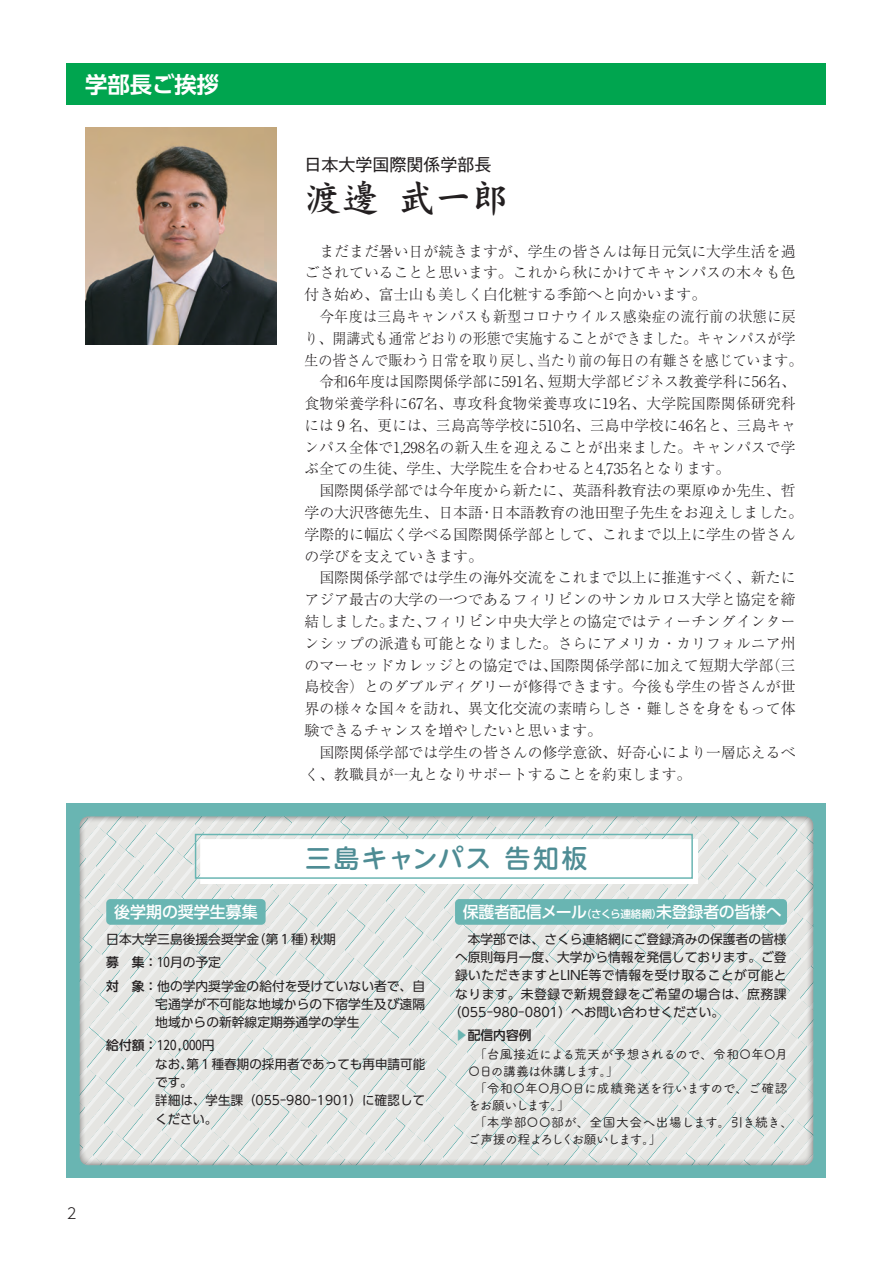
<style>
.page{position:relative;width:893px;height:1263px;background:#fff}
.page>*{position:absolute;margin:0;border:0;box-sizing:border-box;transform-origin:0 0}
.t1{font:37.2px "DF Kai Sho Std W7";color:#231f20}
.t2{font:500 25.5px "UD Shin M Go Pr 6 N";letter-spacing:.095em;color:#4e8c94}
.t3{font:700 22.35px "UD Shin Go Pr 6 N De";color:#fff}
.t4{font:16.95px "Gothic MB101 Pr 6 N";color:#231f20}
.t5{font:500 15.9px "UD Shin Go Pr 6 N";letter-spacing:-.01em;color:#fff}
.t6{font:300 14.85px/21.8px "Ryumin Pr 6 N";color:#231f20;text-align:justify}
.t7{font:300 14.85px "Ryumin Pr 6 N";color:#231f20;scale:.94 1}
.t8{font:300 14.85px "Ryumin Pr 6 N";letter-spacing:.025em;color:#231f20}
.t9{font:300 14.85px "Ryumin Pr 6 N";letter-spacing:.03em;color:#231f20;scale:.94 1}
.t10{font:300 14.85px "UD Shin Go Pr 6 N";color:#231f20}
.t11{font:12.75px/18.3px "UD Shin Go Pr 6 N";color:#231f20}
.t12{font:12.75px/17px "Tsuku A Rd Gothic Std M";letter-spacing:-.03em;color:#231f20}
.t13{font:12.75px "UD Shin Go Pr 6 N";letter-spacing:.035em;color:#231f20}
.t14{font:12.75px "UD Shin Go Pr 6 N";letter-spacing:.05em;color:#231f20}
.t15{font:500 12.75px "UD Shin Go Pr 6 N";color:#231f20}
.s1{font-size:10.65px}
.s2{font-weight:500}
.s3{color:#69b5b2}
</style>
<div class="page">
<div style="left:67px;top:64px;width:759px;height:41px;background:#00a54f"></div>
<img style="left:85px;top:128px;width:191px;height:216px">
<div style="left:67px;top:804px;width:759px;height:374px;background:#69b5b2"></div>
<svg style="left:80px;top:816px;width:733px;height:349px;background:#e3e5e2"></svg>
<div style="left:201px;top:840px;width:496px;height:43px;background:#fff"></div>
<div style="left:200px;top:839px;width:498px;height:45px;border:1px solid #fff"></div>
<div style="left:195px;top:834px;width:498px;height:45px;border:1px solid #69b5b2"></div>
<div style="left:106px;top:899px;width:160px;height:26px;background:#69b5b2;border-radius:4px"></div>
<div style="left:455px;top:899px;width:332px;height:26px;background:#69b5b2;border-radius:4px"></div>
<h3 class="t3" style="left:85px;top:66px;width:135px">学部長ご挨拶</h3>
<p class="t4" style="left:304px;top:150px;width:189px">日本大学国際関係学部長</p>
<h1 class="t1" style="left:304px;top:178px;width:206px">渡邊武一郎</h1>
<p class="t6" style="left:304px;top:239px;width:493px">　まだまだ暑い日が続きますが、学生の皆さんは毎日元気に大学生活を過ごされていることと思います。これから秋にかけてキャンパスの木々も色付き始め、富士山も美しく白化粧する季節へと向かいます。</p>
<p class="t9" style="left:320px;top:305px;width:508px">今年度は三島キャンパスも新型コロナウイルス感染症の流行前の状態に戻</p>
<p class="t7" style="left:304px;top:326px;width:524px">り、開講式も通常どおりの形態で実施することができました。キャンパスが学</p>
<p class="t7" style="left:304px;top:348px;width:531px">生の皆さんで賑わう日常を取り戻し、当たり前の毎日の有難さを感じています。</p>
<p class="t6" style="left:319px;top:370px;width:478px">令和6年度は国際関係学部に591名、短期大学部ビジネス教養学科に56名、</p>
<p class="t8" style="left:304px;top:392px;width:493px">食物栄養学科に67名、専攻科食物栄養専攻に19名、大学院国際関係研究科</p>
<p class="t6" style="left:304px;top:414px;width:493px">には 9 名、更には、三島高等学校に510名、三島中学校に46名と、三島キャ</p>
<p class="t6" style="left:304px;top:435px;width:492px">ンパス全体で1,298名の新入生を迎えることが出来ました。キャンパスで学</p>
<p class="t6" style="left:304px;top:457px;width:427px">ぶ全ての生徒、学生、大学院生を合わせると4,735名となります。</p>
<p class="t6" style="left:304px;top:479px;width:493px">　国際関係学部では今年度から新たに、英語科教育法の栗原ゆか先生、哲</p>
<p class="t6" style="left:304px;top:501px;width:500px">学の大沢啓徳先生、日本語・日本語教育の池田聖子先生をお迎えしました。</p>
<p class="t6" style="left:304px;top:522px;width:493px">学際的に幅広く学べる国際関係学部として、これまで以上に学生の皆さん</p>
<p class="t6" style="left:304px;top:544px;width:180px">の学びを支えていきます。</p>
<p class="t6" style="left:304px;top:566px;width:493px">　国際関係学部では学生の海外交流をこれまで以上に推進すべく、新たに</p>
<p class="t6" style="left:304px;top:588px;width:493px">アジア最古の大学の一つであるフィリピンのサンカルロス大学と協定を締</p>
<p class="t6" style="left:304px;top:610px;width:493px">結しました。また、フィリピン中央大学との協定ではティーチングインター</p>
<p class="t6" style="left:304px;top:631px;width:493px">ンシップの派遣も可能となりました。さらにアメリカ・カリフォルニア州</p>
<p class="t6" style="left:304px;top:653px;width:493px">のマーセッドカレッジとの協定では、国際関係学部に加えて短期大学部（三</p>
<p class="t6" style="left:304px;top:675px;width:493px">島校舎）とのダブルディグリーが修得できます。今後も学生の皆さんが世</p>
<p class="t6" style="left:304px;top:697px;width:493px">界の様々な国々を訪れ、異文化交流の素晴らしさ・難しさを身をもって体</p>
<p class="t6" style="left:304px;top:719px;width:299px">験できるチャンスを増やしたいと思います。</p>
<p class="t6" style="left:304px;top:740px;width:493px">　国際関係学部では学生の皆さんの修学意欲、好奇心により一層応えるべ</p>
<p class="t6" style="left:304px;top:762px;width:388px">く、教職員が一丸となりサポートすることを約束します。</p>
<p class="t10" style="left:67px;top:1201px;width:11px">2</p>
<h2 class="t2" style="left:306px;top:837px;width:283px">三島キャンパス告知板</h2>
<p class="t5" style="left:114px;top:899px;width:145px">後学期の奨学生募集</p>
<p class="t5" style="left:463px;top:899px;width:320px">保護者配信メール<span class="s1">（さくら連絡網）</span>未登録者の皆様へ</p>
<p class="t11" style="left:106px;top:927px;width:320px;line-height:23.4px">日本大学三島後援会奨学金（第１種）秋期<br><span class="s2">募　集：</span>10月の予定<br><span class="s2">対　象：</span>他の学内奨学金の給付を受けていない者で、自</p>
<p class="t11" style="left:155px;top:994px;width:271px">宅通学が不可能な地域からの下宿学生及び遠隔地域からの新幹線定期券通学の学生</p>
<p class="t11" style="left:155px;top:1036px;width:271px;text-indent:-49px"><span class="s2">給付額：</span>120,000円<br>なお、第１種春期の採用者であっても再申請可能です。<br>詳細は、学生課（055-980-1901）に確認してください。</p>
<p class="t11" style="left:455px;top:929px;width:333px">　本学部では、さくら連絡網にご登録済みの保護者の皆様</p>
<p class="t11" style="left:455px;top:948px;width:333px">へ原則毎月一度、大学から情報を発信しております。ご登</p>
<p class="t13" style="left:455px;top:965px;width:333px">録いただきますとLINE等で情報を受け取ることが可能と</p>
<p class="t14" style="left:455px;top:983px;width:333px">なります。未登録で新規登録をご希望の場合は、庶務課</p>
<p class="t11" style="left:449px;top:1002px;width:277px">（055-980-0801）へお問い合わせください。</p>
<p class="t15" style="left:455px;top:1025px;width:78px"><span class="s3">▶</span>配信内容例</p>
<p class="t12" style="left:468px;top:1044px;width:327px">　「台風接近による荒天が予想されるので、令和〇年〇月〇日の講義は休講します。」<br>　「令和〇年〇月〇日に成績発送を行いますので、ご確認をお願いします。」<br>　「本学部〇〇部が、全国大会へ出場します。引き続き、ご声援の程よろしくお願いします。」</p>
</div>
